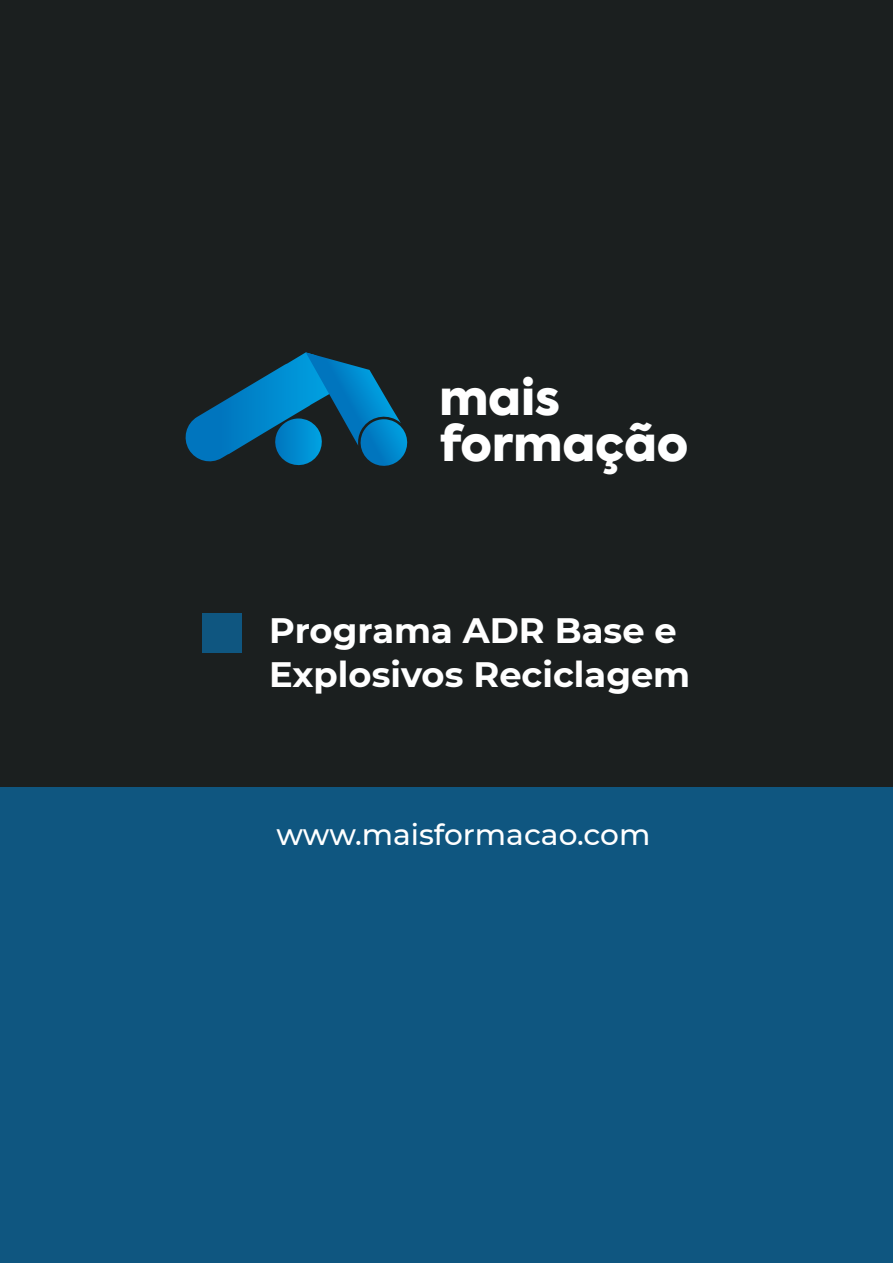
<style>
.page{position:relative;width:893px;height:1263px;background:#fff}
.page>*{position:absolute;margin:0;border:0;box-sizing:border-box;transform-origin:0 0}
.t1{font:900 47.7px/45.8px "Axiforma";color:#fff}
.t2{font:700 35.25px/43.5px "Montserrat";color:#fff}
.t3{font:500 29.7px "Montserrat";color:#fff}
</style>
<div class="page">
<div style="left:0;top:0;width:893px;height:788px;background:#1b1f1f"></div>
<svg style="left:185px;top:352px;width:223px;height:114px"></svg>
<div style="left:0;top:788px;width:893px;height:475px;background:#0f5680"></div>
<div style="left:203px;top:613px;width:39px;height:40px;background:#0f5680"></div>
<h1 class="t1" style="left:439px;top:375px;width:251px">mais formação</h1>
<p class="t2" style="left:269px;top:607px;width:423px">Programa ADR Base e<br>Explosivos Reciclagem</p>
<p class="t3" style="left:277px;top:814px;width:375px">www.maisformacao.com</p>
</div>
